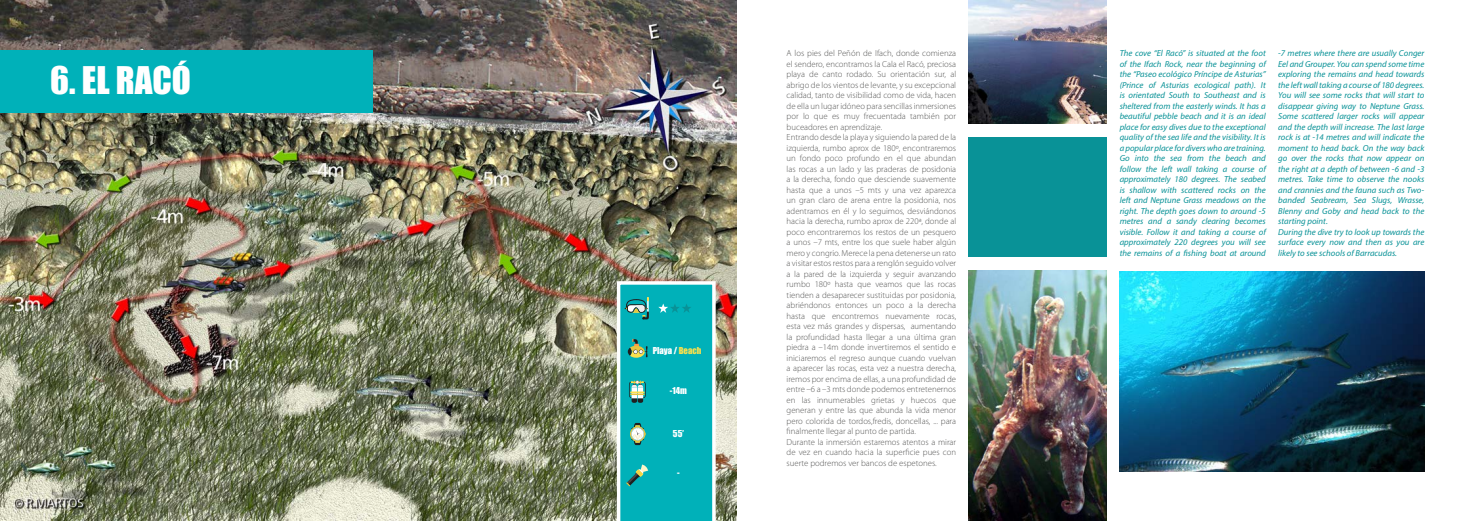
<style>
.page{position:relative;width:1474px;height:521px;background:#fff}
.page>*{position:absolute;margin:0;border:0;box-sizing:border-box;transform-origin:0 0}
.t1{font:35px "Impact";color:#fff}
.t2{font:300 8.75px/10.5px "Myriad Pro";color:#575756}
.t3{font:italic 8.75px/10.5px "Myriad Pro";color:#099297;text-align:justify}
.t4{font:8.75px "Impact";color:#fff}
.s1{color:#fae04d}
</style>
<div class="page">
<img style="left:0;top:0;width:736px;height:521px">
<div style="left:0;top:50px;width:372px;height:62px;background:#00b1b9"></div>
<svg style="left:615px;top:279px;width:102px;height:242px;background:#14aeb2"></svg>
<img style="left:968px;top:0;width:138px;height:123px">
<div style="left:968px;top:138px;width:138px;height:119px;background:#099297"></div>
<img style="left:968px;top:271px;width:138px;height:250px">
<img style="left:1119px;top:272px;width:305px;height:199px">
<h1 class="t1" style="left:50px;top:53px;width:142px">6. EL RACÓ</h1>
<p class="t4" style="left:652px;top:344px;width:50px">Playa / <span class="s1">Beach</span></p>
<p class="t4" style="left:670px;top:384px;width:19px">-14m</p>
<p class="t4" style="left:673px;top:427px;width:12px">55’</p>
<p class="t4" style="left:677px;top:466px;width:4px">-</p>
<p class="t2" style="left:786px;top:48px;width:171px">A los pies del Peñón de Ifach, donde comienza el sendero, encontramos la Cala el Racó, preciosa playa de canto rodado. Su orientación sur, al abrigo de los vientos de levante, y su excepcional calidad, tanto de visibilidad como de vida, hacen de ella un lugar idóneo para sencillas inmersiones por lo que es muy frecuentada también por buceadores en aprendizaje.<br>Entrando desde la playa y siguiendo la pared de la izquierda, rumbo aprox de 180º, encontraremos un fondo poco profundo en el que abundan las rocas a un lado y las praderas de posidonia a la derecha, fondo que desciende suavemente hasta que a unos –5 mts y una vez aparezca un gran claro de arena entre la posidonia, nos adentramos en él y lo seguimos, desviándonos hacia la derecha, rumbo aprox de 220ª, donde al poco encontraremos los restos de un pesquero a unos –7 mts, entre los que suele haber algún mero y congrio. Merece la pena detenerse un rato a visitar estos restos para a renglón seguido volver a la pared de la izquierda y seguir avanzando rumbo 180º hasta que veamos que las rocas tienden a desaparecer sustituidas por posidonia, abriéndonos entonces un poco a la derecha hasta que encontremos nuevamente rocas, esta vez más grandes y dispersas, aumentando la profundidad hasta llegar a una última gran piedra a –14m donde invertiremos el sentido e iniciaremos el regreso aunque cuando vuelvan a aparecer las rocas, esta vez a nuestra derecha, iremos por encima de ellas, a una profundidad de entre –6 a –3 mts donde podemos entretenernos en las innumerables grietas y huecos que generan y entre las que abunda la vida menor pero colorida de tordos,fredis, doncellas, ... para finalmente llegar al punto de partida.<br>Durante la inmersión estaremos atentos a mirar de vez en cuando hacia la superficie pues con suerte podremos ver bancos de espetones.</p>
<p class="t3" style="left:1119px;top:48px;width:148px">The cove “El Racó” is situated at the foot of the Ifach Rock, near the beginning of the “Paseo ecológico Príncipe de Asturias” (Prince of Asturias ecological path). It is orientated South to Southeast and is sheltered from the easterly winds. It has a beautiful pebble beach and it is an ideal place for easy dives due to the exceptional quality of the sea life and the visibility. It is a popular place for divers who are training.<br>Go into the sea from the beach and follow the left wall taking a course of approximately 180 degrees. The seabed is shallow with scattered rocks on the left and Neptune Grass meadows on the right. The depth goes down to around -5 metres and a sandy clearing becomes visible. Follow it and taking a course of approximately 220 degrees you will see the remains of a fishing boat at around</p>
<p class="t3" style="left:1278px;top:48px;width:148px;text-align:left">-7 metres where there are usually Conger Eel and Grouper. You can spend some time exploring the remains and head towards the left wall taking a course of 180 degrees.<br>You will see some rocks that will start to disappear giving way to Neptune Grass.<br>Some scattered larger rocks will appear and the depth will increase. The last large rock is at -14 metres and will indicate the moment to head back. On the way back go over the rocks that now appear on the right at a depth of between -6 and -3 metres. Take time to observe the nooks and crannies and the fauna such as Two&shy;banded Seabream, Sea Slugs, Wrasse, Blenny and Goby and head back to the starting point.<br>During the dive try to look up towards the surface every now and then as you are likely to see schools of Barracudas.</p>
</div>
